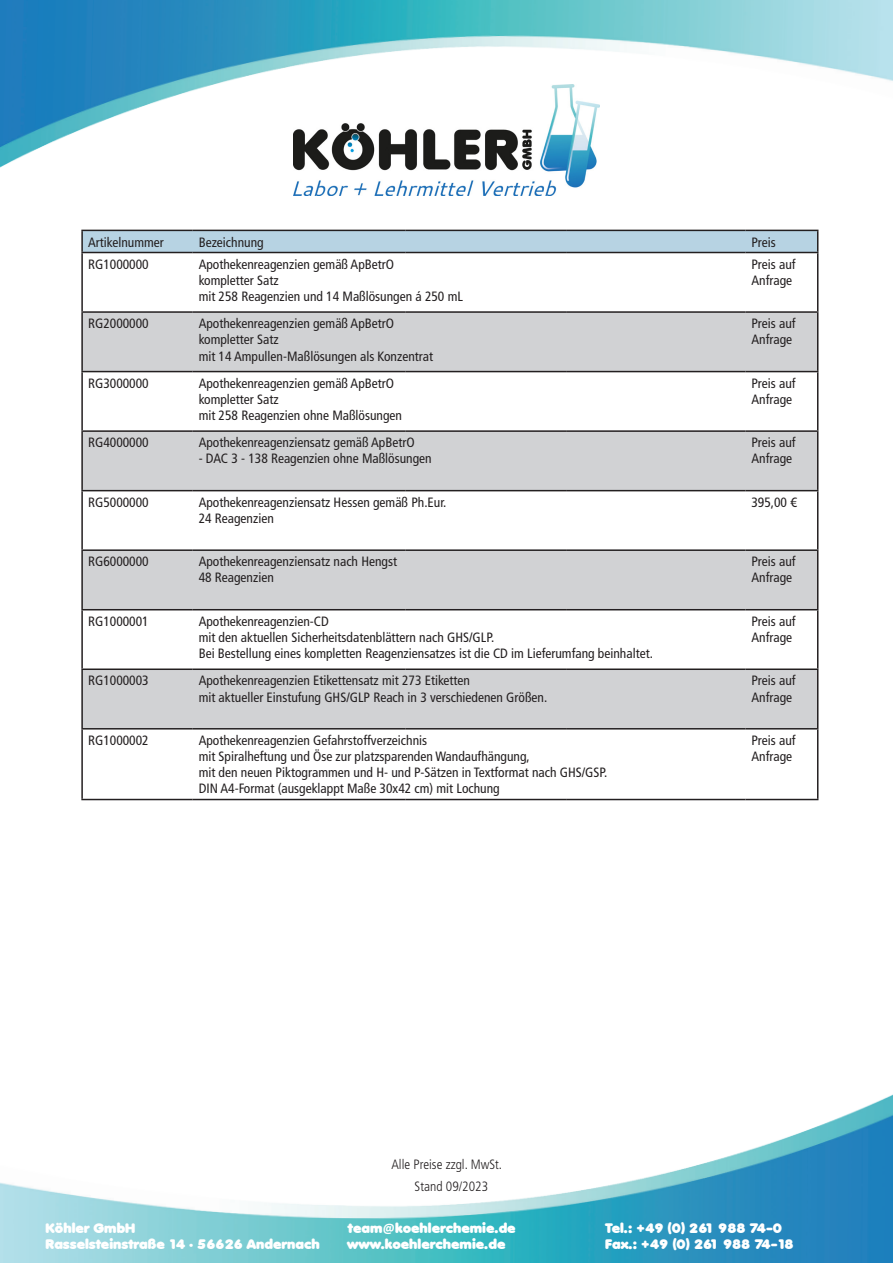
<style>
.page{position:relative;width:893px;height:1263px;background:#fff}
.page>*{position:absolute;margin:0;border:0;box-sizing:border-box;transform-origin:0 0}
.t1{font:condensed 13.5px/16.2px "Frutiger LT Std";color:#231f20}
.t2{font:900 13.5px "Roland Becker";color:#fff}
.t3{font:300 condensed 13.5px/22.2px "Frutiger LT Std";color:#231f20}
.s1{font-family:"Calibri";font-weight:700}
</style>
<div class="page">
<img style="left:0;top:1094px;width:893px;height:169px">
<img style="left:0;top:0;width:893px;height:196px">
<img style="left:294px;top:84px;width:305px;height:111px">
<svg style="left:83px;top:313px;width:734px;height:415px;fill:#d1d2d4"></svg>
<hr style="left:81px;top:311px;width:112px;height:2px;background:#231f20">
<hr style="left:745px;top:311px;width:73px;height:2px;background:#231f20">
<hr style="left:81px;top:371px;width:112px;height:1px;background:#231f20">
<hr style="left:745px;top:371px;width:73px;height:1px;background:#231f20">
<hr style="left:81px;top:430px;width:112px;height:2px;background:#231f20">
<hr style="left:745px;top:430px;width:73px;height:2px;background:#231f20">
<hr style="left:81px;top:490px;width:112px;height:1px;background:#231f20">
<hr style="left:745px;top:490px;width:73px;height:1px;background:#231f20">
<hr style="left:81px;top:549px;width:112px;height:2px;background:#231f20">
<hr style="left:745px;top:549px;width:73px;height:2px;background:#231f20">
<hr style="left:81px;top:609px;width:112px;height:1px;background:#231f20">
<hr style="left:745px;top:609px;width:73px;height:1px;background:#231f20">
<hr style="left:81px;top:668px;width:112px;height:2px;background:#231f20">
<hr style="left:745px;top:668px;width:73px;height:2px;background:#231f20">
<hr style="left:81px;top:728px;width:112px;height:1px;background:#231f20">
<hr style="left:745px;top:728px;width:73px;height:1px;background:#231f20">
<hr style="left:81px;top:230px;width:112px;height:1px;background:#231f20">
<hr style="left:81px;top:231px;width:2px;height:21px;background:#231f20">
<svg style="left:82px;top:230px;width:736px;height:22px;background:#adc6d5"></svg>
<hr style="left:81px;top:253px;width:2px;height:58px;background:#231f20">
<hr style="left:817px;top:253px;width:1px;height:58px;background:#231f20">
<hr style="left:81px;top:313px;width:2px;height:58px;background:#231f20">
<hr style="left:817px;top:313px;width:1px;height:58px;background:#231f20">
<hr style="left:81px;top:372px;width:2px;height:58px;background:#231f20">
<hr style="left:817px;top:372px;width:1px;height:58px;background:#231f20">
<hr style="left:81px;top:432px;width:2px;height:58px;background:#231f20">
<hr style="left:817px;top:432px;width:1px;height:58px;background:#231f20">
<hr style="left:81px;top:491px;width:2px;height:58px;background:#231f20">
<hr style="left:817px;top:491px;width:1px;height:58px;background:#231f20">
<hr style="left:81px;top:551px;width:2px;height:58px;background:#231f20">
<hr style="left:817px;top:551px;width:1px;height:58px;background:#231f20">
<hr style="left:81px;top:610px;width:2px;height:58px;background:#231f20">
<hr style="left:817px;top:610px;width:1px;height:58px;background:#231f20">
<hr style="left:81px;top:670px;width:2px;height:58px;background:#231f20">
<hr style="left:817px;top:670px;width:1px;height:58px;background:#231f20">
<hr style="left:81px;top:729px;width:2px;height:70px;background:#231f20">
<hr style="left:817px;top:729px;width:1px;height:70px;background:#231f20">
<hr style="left:81px;top:799px;width:112px;height:1px;background:#231f20">
<hr style="left:745px;top:799px;width:73px;height:1px;background:#231f20">
<hr style="left:193px;top:252px;width:212px;height:1px;background:#231f20">
<hr style="left:405px;top:252px;width:162px;height:1px;background:#231f20">
<hr style="left:567px;top:252px;width:178px;height:1px;background:#231f20">
<hr style="left:193px;top:311px;width:212px;height:2px;background:#231f20">
<hr style="left:405px;top:311px;width:162px;height:2px;background:#231f20">
<hr style="left:567px;top:311px;width:178px;height:2px;background:#231f20">
<hr style="left:81px;top:252px;width:112px;height:1px;background:#231f20">
<hr style="left:745px;top:252px;width:73px;height:1px;background:#231f20">
<hr style="left:193px;top:371px;width:212px;height:1px;background:#231f20">
<hr style="left:405px;top:371px;width:162px;height:1px;background:#231f20">
<hr style="left:567px;top:371px;width:178px;height:1px;background:#231f20">
<hr style="left:193px;top:430px;width:212px;height:2px;background:#231f20">
<hr style="left:405px;top:430px;width:162px;height:2px;background:#231f20">
<hr style="left:567px;top:430px;width:178px;height:2px;background:#231f20">
<hr style="left:193px;top:490px;width:212px;height:1px;background:#231f20">
<hr style="left:405px;top:490px;width:162px;height:1px;background:#231f20">
<hr style="left:567px;top:490px;width:178px;height:1px;background:#231f20">
<hr style="left:193px;top:549px;width:212px;height:2px;background:#231f20">
<hr style="left:405px;top:549px;width:162px;height:2px;background:#231f20">
<hr style="left:567px;top:549px;width:178px;height:2px;background:#231f20">
<hr style="left:193px;top:609px;width:212px;height:1px;background:#231f20">
<hr style="left:405px;top:609px;width:162px;height:1px;background:#231f20">
<hr style="left:567px;top:609px;width:178px;height:1px;background:#231f20">
<hr style="left:193px;top:668px;width:212px;height:2px;background:#231f20">
<hr style="left:405px;top:668px;width:162px;height:2px;background:#231f20">
<hr style="left:567px;top:668px;width:178px;height:2px;background:#231f20">
<hr style="left:193px;top:728px;width:212px;height:1px;background:#231f20">
<hr style="left:405px;top:728px;width:162px;height:1px;background:#231f20">
<hr style="left:567px;top:728px;width:178px;height:1px;background:#231f20">
<hr style="left:193px;top:799px;width:212px;height:1px;background:#231f20">
<hr style="left:405px;top:799px;width:162px;height:1px;background:#231f20">
<hr style="left:567px;top:799px;width:178px;height:1px;background:#231f20">
<p class="t1" style="left:88px;top:234px;width:77px">Artikelnummer</p>
<p class="t1" style="left:199px;top:234px;width:67px">Bezeichnung</p>
<p class="t1" style="left:751px;top:234px;width:26px">Preis</p>
<p class="t1" style="left:88px;top:256px;width:62px">RG1000000</p>
<p class="t1" style="left:199px;top:256px;width:266px">Apothekenreagenzien gemäß ApBetrO<br>kompletter Satz<br>mit 258 Reagenzien und 14 Maßlösungen á 250 mL</p>
<p class="t1" style="left:751px;top:256px;width:46px">Preis auf<br>Anfrage</p>
<p class="t1" style="left:88px;top:315px;width:62px">RG2000000</p>
<p class="t1" style="left:199px;top:315px;width:236px">Apothekenreagenzien gemäß ApBetrO kompletter Satz<br>mit 14 Ampullen-Maßlösungen als Konzentrat</p>
<p class="t1" style="left:751px;top:315px;width:46px">Preis auf<br>Anfrage</p>
<p class="t1" style="left:88px;top:375px;width:62px">RG3000000</p>
<p class="t1" style="left:199px;top:375px;width:205px">Apothekenreagenzien gemäß ApBetrO kompletter Satz<br>mit 258 Reagenzien ohne Maßlösungen</p>
<p class="t1" style="left:751px;top:375px;width:46px">Preis auf<br>Anfrage</p>
<p class="t1" style="left:88px;top:434px;width:62px">RG4000000</p>
<p class="t1" style="left:199px;top:434px;width:217px">Apothekenreagenziensatz gemäß ApBetrO</p>
<p class="t1" style="left:199px;top:451px;width:235px">- DAC 3 - 138 Reagenzien ohne Maßlösungen</p>
<p class="t1" style="left:751px;top:434px;width:46px">Preis auf<br>Anfrage</p>
<p class="t1" style="left:88px;top:494px;width:62px">RG5000000</p>
<p class="t1" style="left:199px;top:494px;width:249px">Apothekenreagenziensatz Hessen gemäß Ph.Eur.<br>24 Reagenzien</p>
<p class="t1" style="left:751px;top:494px;width:47px">395,00 €</p>
<p class="t1" style="left:88px;top:554px;width:62px">RG6000000</p>
<p class="t1" style="left:199px;top:554px;width:200px">Apothekenreagenziensatz nach Hengst<br>48 Reagenzien</p>
<p class="t1" style="left:751px;top:554px;width:46px">Preis auf<br>Anfrage</p>
<p class="t1" style="left:88px;top:613px;width:62px">RG1000001</p>
<p class="t1" style="left:199px;top:613px;width:456px">Apothekenreagenzien-CD<br>mit den aktuellen Sicherheitsdatenblättern nach GHS/GLP.<br>Bei Bestellung eines kompletten Reagenziensatzes ist die CD im Lieferumfang beinhaltet.</p>
<p class="t1" style="left:751px;top:613px;width:46px">Preis auf<br>Anfrage</p>
<p class="t1" style="left:88px;top:673px;width:62px">RG1000003</p>
<p class="t1" style="left:199px;top:673px;width:350px">Apothekenreagenzien Etikettensatz mit 273 Etiketten<br>mit aktueller Einstufung GHS/GLP Reach in 3 verschiedenen Größen.</p>
<p class="t1" style="left:751px;top:673px;width:46px">Preis auf<br>Anfrage</p>
<p class="t1" style="left:88px;top:732px;width:62px">RG1000002</p>
<p class="t1" style="left:199px;top:732px;width:410px">Apothekenreagenzien Gefahrstoffverzeichnis<br>mit Spiralheftung und Öse zur platzsparenden Wandaufhängung,<br>mit den neuen Piktogrammen und H- und P-Sätzen in Textformat nach GHS/GSP.<br>DIN A4-Format (ausgeklappt Maße 30x42 cm) mit Lochung</p>
<p class="t1" style="left:751px;top:732px;width:46px">Preis auf<br>Anfrage</p>
<p class="t3" style="left:415px;top:1153px;width:89px;text-indent:-23px">Alle Preise zzgl. MwSt.<br>Stand 09/2023</p>
<p class="t2" style="left:46px;top:1219px;width:91px">Köhler GmbH</p>
<p class="t2" style="left:348px;top:1219px;width:169px">team<span class="s1">@</span>koehlerchemie.de</p>
<p class="t2" style="left:605px;top:1219px;width:178px">Tel.: +49 (0) 261 988 74-0</p>
<p class="t2" style="left:46px;top:1236px;width:276px">Rasselsteinstraße 14 · 56626 Andernach</p>
<p class="t2" style="left:347px;top:1236px;width:160px">www.koehlerchemie.de</p>
<p class="t2" style="left:605px;top:1236px;width:190px">Fax.: +49 (0) 261 988 74-18</p>
</div>
